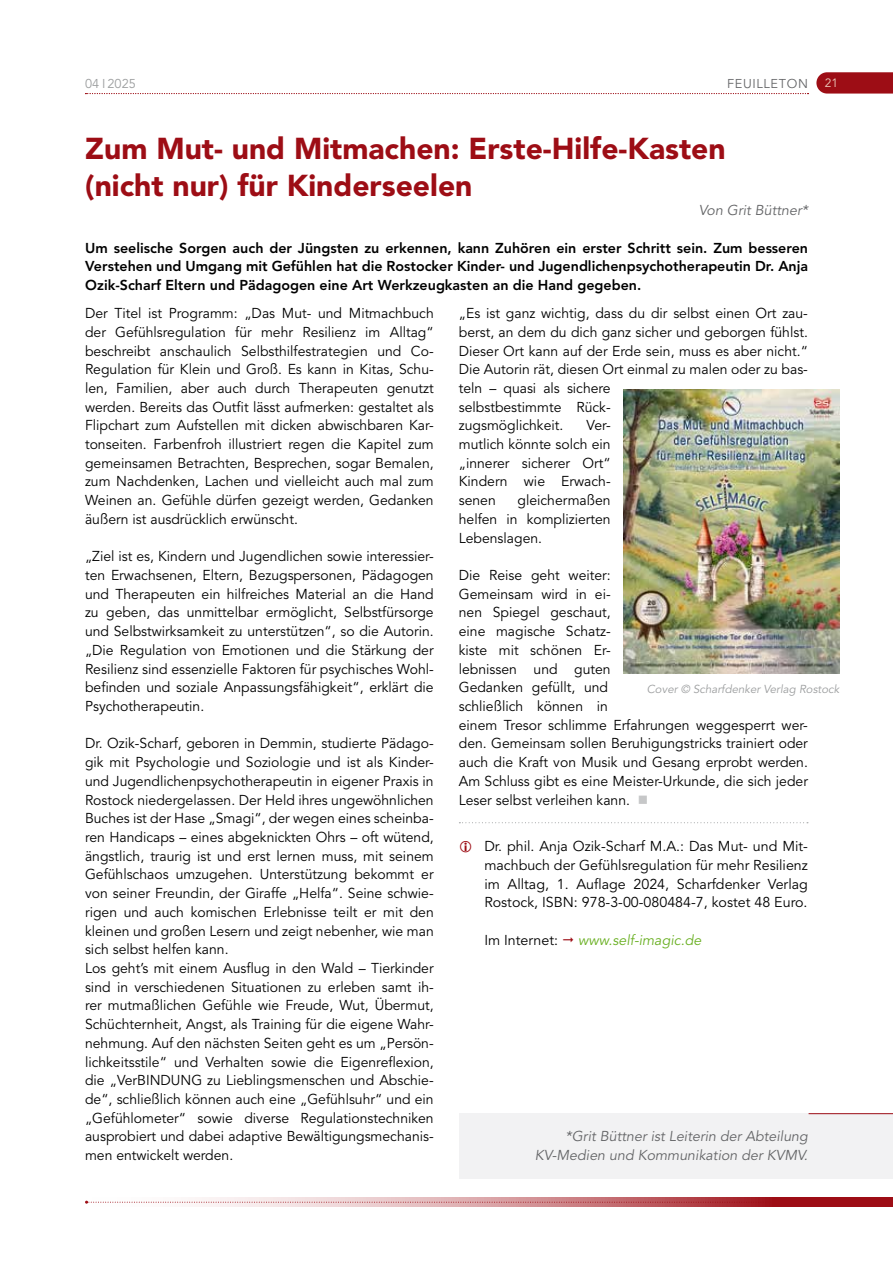
<style>
.page{position:relative;width:893px;height:1263px;background:#fff}
.page>*{position:absolute;margin:0;border:0;box-sizing:border-box;transform-origin:0 0}
.t1{font:900 30px/37.3px "Avenir LT Std";color:#9d0d15}
.t2{font:14.25px/18.8px "Avenir LT Std";color:#000;text-align:justify}
.t3{font:800 14.25px/18.8px "Avenir LT Std";color:#000;text-align:justify}
.t4{font:italic 14.25px/18.8px "Avenir LT Std";color:#646567;text-align:right}
.t5{font:italic 14.25px "Avenir LT Std";color:#6ab023}
.t6{font:12.75px "Avenir LT Std";letter-spacing:.05em;color:#646567}
.t7{font:12.75px "Avenir LT Std";color:#9c9e9f}
.t8{font:12px "Avenir LT Std";color:#eccdbe}
.t9{font:italic 11.55px "Avenir LT Std";color:#9c9e9f}
.s1{color:#c6c7c8}
</style>
<div class="page">
<svg style="left:816px;top:72px;width:77px;height:22px;background:#a31d24"></svg>
<svg style="left:86px;top:1197px;width:807px;height:10px"></svg>
<svg style="left:85px;top:1201px;width:808px;height:3px;background:#cc8488"></svg>
<svg style="left:85px;top:93px;width:723px;height:1px"></svg>
<div style="left:459px;top:1113px;width:434px;height:66px;background:#f2f2f3"></div>
<hr style="left:809px;top:1113px;width:84px;height:1px;background:#9d0d15">
<svg style="left:459px;top:822px;width:349px;height:1px"></svg>
<img style="left:623px;top:389px;width:216px;height:285px">
<p class="t7" style="left:85px;top:77px;width:52px">04 I 2025</p>
<p class="t8" style="left:825px;top:76px;width:15px">21</p>
<p class="t6" style="left:727px;top:77px;width:82px">FEUILLETON</p>
<h1 class="t1" style="left:85px;top:130px;width:642px">Zum Mut- und Mitmachen: Erste-Hilfe-Kasten (nicht nur) für Kinderseelen</h1>
<p class="t4" style="left:699px;top:201px;width:111px">Von Grit Büttner*</p>
<p class="t3" style="left:85px;top:238px;width:724px">Um seelische Sorgen auch der Jüngsten zu erkennen, kann Zuhören ein erster Schritt sein. Zum besseren Verstehen und Umgang mit Gefühlen hat die Rostocker Kinder- und Jugendlichenpsychotherapeutin Dr. Anja Ozik-Scharf Eltern und Pädagogen eine Art Werkzeugkasten an die Hand gegeben.</p>
<p class="t2" style="left:85px;top:304px;width:350px">Der Titel ist Programm: „Das Mut- und Mitmachbuch der Gefühlsregulation für mehr Resilienz im Alltag“ beschreibt anschaulich Selbsthilfestrategien und Co-Regulation für Klein und Groß. Es kann in Kitas, Schu&shy;len, Familien, aber auch durch Therapeuten genutzt werden. Bereits das Outfit lässt aufmerken: gestaltet als Flipchart zum Aufstellen mit dicken abwischbaren Kar&shy;tonseiten. Farbenfroh illustriert regen die Kapitel zum gemeinsamen Betrachten, Besprechen, sogar Bemalen, zum Nachdenken, Lachen und vielleicht auch mal zum Weinen an. Gefühle dürfen gezeigt werden, Gedanken äußern ist ausdrücklich erwünscht.</p>
<p class="t2" style="left:85px;top:547px;width:350px">„Ziel ist es, Kindern und Jugendlichen sowie interessier&shy;ten Erwachsenen, Eltern, Bezugspersonen, Pädagogen und Therapeuten ein hilfreiches Material an die Hand zu geben, das unmittelbar ermöglicht, Selbstfürsorge und Selbstwirksamkeit zu unterstützen“, so die Autorin. „Die Regulation von Emotionen und die Stärkung der Resilienz sind essenzielle Faktoren für psychisches Wohl&shy;befinden und soziale Anpassungsfähigkeit“, erklärt die Psychotherapeutin.</p>
<p class="t2" style="left:85px;top:734px;width:350px;text-align:left">Dr. Ozik-Scharf, geboren in Demmin, studierte Pädago&shy;gik mit Psychologie und Soziologie und ist als Kinder&shy;und Jugendlichenpsychotherapeutin in eigener Praxis in Rostock niedergelassen. Der Held ihres ungewöhnlichen Buches ist der Hase „Smagi“, der wegen eines scheinba&shy;ren Handicaps – eines abgeknickten Ohrs – oft wütend, ängstlich, traurig ist und erst lernen muss, mit seinem Gefühlschaos umzugehen. Unterstützung bekommt er von seiner Freundin, der Giraffe „Helfa“. Seine schwie&shy;rigen und auch komischen Erlebnisse teilt er mit den kleinen und großen Lesern und zeigt nebenher, wie man sich selbst helfen kann.<br>Los geht’s mit einem Ausflug in den Wald – Tierkinder sind in verschiedenen Situationen zu erleben samt ih&shy;rer mutmaßlichen Gefühle wie Freude, Wut, Übermut, Schüchternheit, Angst, als Training für die eigene Wahr&shy;nehmung. Auf den nächsten Seiten geht es um „Persön&shy;lichkeitsstile“ und Verhalten sowie die Eigenreflexion, die „VerBINDUNG zu Lieblingsmenschen und Abschie&shy;de“, schließlich können auch eine „Gefühlsuhr“ und ein „Gefühlometer“ sowie diverse Regulationstechniken ausprobiert und dabei adaptive Bewältigungsmechanis&shy;men entwickelt werden.</p>
<p class="t2" style="left:459px;top:304px;width:351px;text-align:left">„Es ist ganz wichtig, dass du dir selbst einen Ort zau&shy;berst, an dem du dich ganz sicher und geborgen fühlst.<br>Dieser Ort kann auf der Erde sein, muss es aber nicht.“ Die Autorin rät, diesen Ort einmal zu malen oder zu bas&shy;teln – quasi als sichere<br>selbstbestimmte Rück-<br>zugsmöglichkeit.</p>
<p class="t2" style="left:459px;top:416px;width:153px;text-indent:128px">Ver&shy;mutlich könnte solch ein „innerer sicherer Ort“ Kindern wie Erwach&shy;senen</p>
<p class="t2" style="left:459px;top:491px;width:153px;text-indent:59px">gleichermaßen helfen in komplizierten Lebenslagen.</p>
<p class="t2" style="left:459px;top:566px;width:351px;text-align:left">Die Reise geht weiter:<br>Gemeinsam wird in ei-<br>nen Spiegel geschaut,<br>eine magische Schatz-<br>kiste mit schönen Er-<br>lebnissen und guten<br>Gedanken gefüllt, und<br>schließlich können in<br>einem Tresor schlimme Erfahrungen weggesperrt wer&shy;den. Gemeinsam sollen Beruhigungstricks trainiert oder auch die Kraft von Musik und Gesang erprobt werden.<br>Am Schluss gibt es eine Meister-Urkunde, die sich jeder<br>Leser selbst verleihen kann. <span class="s1">■</span></p>
<p class="t2" style="left:484px;top:837px;width:325px">Dr. phil. Anja Ozik-Scharf M.A.: Das Mut- und Mit&shy;machbuch der Gefühlsregulation für mehr Resilienz im Alltag, 1. Auflage 2024, Scharfdenker Verlag Rostock, ISBN: 978-3-00-080484-7, kostet 48 Euro.</p>
<p class="t2" style="left:484px;top:931px;width:75px">Im Internet:</p>
<p class="t5" style="left:578px;top:932px;width:124px">www.self-imagic.de</p>
<p class="t9" style="left:647px;top:683px;width:194px">Cover © Scharfdenker Verlag Rostock</p>
<p class="t4" style="left:491px;top:1127px;width:318px">*Grit Büttner ist Leiterin der Abteilung KV-Medien</p>
<p class="t4" style="left:535px;top:1127px;width:274px">*Grit Büttner ist Leiterin der Abteilung<br>KV-Medien und Kommunikation der KVMV.</p>
</div>
